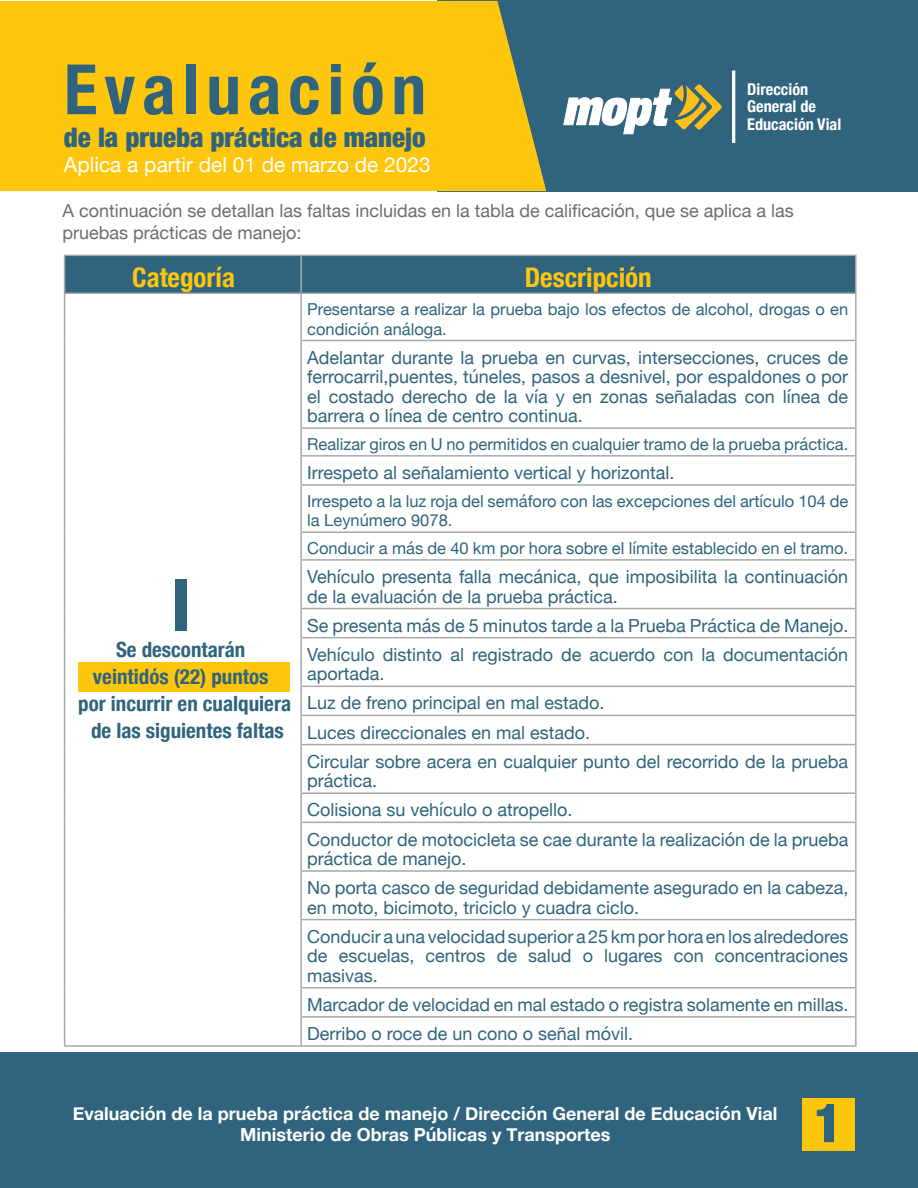
<style>
.page{position:relative;width:918px;height:1188px;background:#fff}
.page>*{position:absolute;margin:0;border:0;box-sizing:border-box;transform-origin:0 0}
.t1{font:700 72px "Helvetica Neue";color:#30647e}
.t2{font:700 condensed 69.6px "Helvetica Neue";letter-spacing:.1em;color:#30647e}
.t3{font:900 condensed 54px "Helvetica Neue";color:#30647e}
.t4{font:900 condensed 27px "Helvetica Neue";color:#30647e}
.t5{font:700 condensed 27px "Helvetica Neue";color:#fec60d}
.t6{font:700 condensed 21px/27px "Helvetica Neue";color:#30647e;text-align:center}
.t7{font:20.85px "Helvetica Neue";color:#fff}
.t8{font:18px/29.1px "Helvetica Neue";color:#30647e}
.t9{font:18px/21.6px "Helvetica Neue";color:#6c6d70}
.t10{font:700 18px/21.6px "Helvetica Neue";color:#fff;text-align:center}
.t11{font:16.5px/19.5px "Helvetica Neue";color:#30647e}
.t12{font:700 condensed 16.2px/17.7px "Helvetica Neue";color:#fff}
</style>
<div class="page">
<div style="left:78px;top:662px;width:212px;height:29px;background:#fec60d"></div>
<div style="left:64px;top:255px;width:792px;height:39px;background:#30647e"></div>
<hr style="left:64px;top:255px;width:237px;height:1px;background:#a8a9ad">
<hr style="left:64px;top:256px;width:1px;height:37px;background:#a8a9ad">
<hr style="left:301px;top:255px;width:556px;height:1px;background:#a8a9ad">
<hr style="left:300px;top:256px;width:2px;height:37px;background:#a8a9ad">
<hr style="left:855px;top:256px;width:2px;height:37px;background:#a8a9ad">
<hr style="left:64px;top:293px;width:237px;height:1px;background:#a8a9ad">
<hr style="left:64px;top:294px;width:1px;height:46px;background:#a8a9ad">
<hr style="left:64px;top:340px;width:1px;height:88px;background:#a8a9ad">
<svg style="left:64px;top:428px;width:1px;height:57px"></svg>
<hr style="left:64px;top:485px;width:1px;height:47px;background:#a8a9ad">
<svg style="left:64px;top:532px;width:1px;height:28px"></svg>
<hr style="left:64px;top:560px;width:1px;height:49px;background:#a8a9ad">
<svg style="left:64px;top:609px;width:1px;height:29px"></svg>
<hr style="left:64px;top:638px;width:1px;height:48px;background:#a8a9ad">
<svg style="left:64px;top:686px;width:1px;height:29px"></svg>
<hr style="left:64px;top:715px;width:1px;height:30px;background:#a8a9ad">
<hr style="left:64px;top:745px;width:1px;height:48px;background:#a8a9ad">
<svg style="left:64px;top:793px;width:1px;height:29px"></svg>
<hr style="left:64px;top:822px;width:1px;height:49px;background:#a8a9ad">
<hr style="left:64px;top:871px;width:1px;height:49px;background:#a8a9ad">
<hr style="left:64px;top:920px;width:1px;height:68px;background:#a8a9ad">
<svg style="left:64px;top:988px;width:1px;height:58px"></svg>
<hr style="left:301px;top:293px;width:556px;height:1px;background:#a8a9ad">
<hr style="left:300px;top:294px;width:2px;height:46px;background:#a8a9ad">
<hr style="left:855px;top:294px;width:2px;height:46px;background:#a8a9ad">
<hr style="left:300px;top:340px;width:557px;height:1px;background:#a8a9ad">
<hr style="left:300px;top:341px;width:2px;height:86px;background:#a8a9ad">
<hr style="left:855px;top:341px;width:2px;height:86px;background:#a8a9ad">
<hr style="left:300px;top:427px;width:557px;height:2px;background:#a8a9ad">
<hr style="left:300px;top:429px;width:2px;height:26px;background:#a8a9ad">
<hr style="left:855px;top:429px;width:2px;height:26px;background:#a8a9ad">
<hr style="left:300px;top:455px;width:557px;height:2px;background:#a8a9ad">
<hr style="left:300px;top:457px;width:2px;height:27px;background:#a8a9ad">
<hr style="left:855px;top:457px;width:2px;height:27px;background:#a8a9ad">
<hr style="left:300px;top:484px;width:557px;height:2px;background:#a8a9ad">
<hr style="left:300px;top:486px;width:2px;height:45px;background:#a8a9ad">
<hr style="left:855px;top:486px;width:2px;height:45px;background:#a8a9ad">
<hr style="left:300px;top:531px;width:557px;height:2px;background:#a8a9ad">
<hr style="left:300px;top:533px;width:2px;height:26px;background:#a8a9ad">
<hr style="left:855px;top:533px;width:2px;height:26px;background:#a8a9ad">
<hr style="left:300px;top:559px;width:557px;height:2px;background:#a8a9ad">
<hr style="left:300px;top:561px;width:2px;height:47px;background:#a8a9ad">
<hr style="left:855px;top:561px;width:2px;height:47px;background:#a8a9ad">
<hr style="left:300px;top:608px;width:557px;height:1px;background:#a8a9ad">
<hr style="left:300px;top:609px;width:2px;height:28px;background:#a8a9ad">
<hr style="left:855px;top:609px;width:2px;height:28px;background:#a8a9ad">
<hr style="left:300px;top:637px;width:557px;height:1px;background:#a8a9ad">
<hr style="left:300px;top:638px;width:2px;height:48px;background:#a8a9ad">
<hr style="left:855px;top:638px;width:2px;height:48px;background:#a8a9ad">
<hr style="left:300px;top:686px;width:557px;height:1px;background:#a8a9ad">
<hr style="left:300px;top:687px;width:2px;height:28px;background:#a8a9ad">
<hr style="left:855px;top:687px;width:2px;height:28px;background:#a8a9ad">
<hr style="left:300px;top:715px;width:557px;height:1px;background:#a8a9ad">
<hr style="left:300px;top:716px;width:2px;height:28px;background:#a8a9ad">
<hr style="left:855px;top:716px;width:2px;height:28px;background:#a8a9ad">
<hr style="left:300px;top:744px;width:557px;height:1px;background:#a8a9ad">
<hr style="left:300px;top:745px;width:2px;height:47px;background:#a8a9ad">
<hr style="left:855px;top:745px;width:2px;height:47px;background:#a8a9ad">
<hr style="left:300px;top:792px;width:557px;height:2px;background:#a8a9ad">
<hr style="left:300px;top:794px;width:2px;height:28px;background:#a8a9ad">
<hr style="left:855px;top:794px;width:2px;height:28px;background:#a8a9ad">
<hr style="left:300px;top:822px;width:557px;height:1px;background:#a8a9ad">
<hr style="left:300px;top:823px;width:2px;height:47px;background:#a8a9ad">
<hr style="left:855px;top:823px;width:2px;height:47px;background:#a8a9ad">
<hr style="left:300px;top:870px;width:557px;height:2px;background:#a8a9ad">
<hr style="left:300px;top:872px;width:2px;height:47px;background:#a8a9ad">
<hr style="left:855px;top:872px;width:2px;height:47px;background:#a8a9ad">
<hr style="left:300px;top:919px;width:557px;height:1px;background:#a8a9ad">
<hr style="left:300px;top:920px;width:2px;height:67px;background:#a8a9ad">
<hr style="left:855px;top:920px;width:2px;height:67px;background:#a8a9ad">
<hr style="left:300px;top:987px;width:557px;height:2px;background:#a8a9ad">
<hr style="left:300px;top:989px;width:2px;height:27px;background:#a8a9ad">
<hr style="left:855px;top:989px;width:2px;height:27px;background:#a8a9ad">
<hr style="left:300px;top:1016px;width:557px;height:2px;background:#a8a9ad">
<hr style="left:300px;top:1018px;width:2px;height:27px;background:#a8a9ad">
<hr style="left:855px;top:1018px;width:2px;height:27px;background:#a8a9ad">
<hr style="left:65px;top:1045px;width:792px;height:2px;background:#a8a9ad">
<div style="left:437px;top:0;width:481px;height:191px;background:#30647e"></div>
<div style="left:0;top:1px;width:546px;height:190px;background:#fec60d"></div>
<svg style="left:563px;top:84px;width:159px;height:51px"></svg>
<div style="left:732px;top:71px;width:3px;height:72px;background:#fff;border:1px solid #fff"></div>
<div style="left:0;top:1052px;width:918px;height:136px;background:#30647e"></div>
<div style="left:802px;top:1098px;width:53px;height:53px;background:#fec60d"></div>
<h2 class="t2" style="left:64px;top:32px;width:364px">Evaluación</h2>
<h3 class="t4" style="left:64px;top:115px;width:363px">de la prueba práctica de manejo</h3>
<p class="t7" style="left:64px;top:149px;width:368px">Aplica a partir del 01 de marzo de 2023</p>
<p class="t12" style="left:747px;top:79px;width:96px">Dirección<br>General de<br>Educación Vial</p>
<p class="t9" style="left:62px;top:201px;width:733px">A continuación se detallan las faltas incluidas en la tabla de calificación, que se aplica a las pruebas prácticas de manejo:</p>
<h3 class="t5" style="left:132px;top:255px;width:104px">Categoría</h3>
<h3 class="t5" style="left:525px;top:255px;width:128px">Descripción</h3>
<h1 class="t1" style="left:170px;top:548px;width:23px">I</h1>
<p class="t6" style="left:78px;top:635px;width:214px">Se descontarán<br>veintidós (22) puntos<br>por incurrir en cualquiera de las siguientes faltas</p>
<p class="t11" style="left:307px;top:300px;width:543px">Presentarse a realizar la prueba bajo los efectos de alcohol, drogas o en condición análoga.</p>
<p class="t8" style="left:307px;top:349px;width:543px;line-height:19.5px;text-align:justify">Adelantar durante la prueba en curvas, intersecciones, cruces de ferrocarril,puentes, túneles, pasos a desnivel, por espaldones o por el costado derecho de la vía y en zonas señaladas con línea de barrera o línea de centro continua.</p>
<p class="t11" style="left:307px;top:435px;width:543px">Realizar giros en U no permitidos en cualquier tramo de la prueba práctica.</p>
<p class="t8" style="left:307px;top:459px;width:369px">Irrespeto al señalamiento vertical y horizontal.</p>
<p class="t11" style="left:307px;top:492px;width:543px">Irrespeto a la luz roja del semáforo con las excepciones del artículo 104 de la Leynúmero 9078.</p>
<p class="t11" style="left:307px;top:539px;width:543px">Conducir a más de 40 km por hora sobre el límite establecido en el tramo.</p>
<p class="t8" style="left:307px;top:568px;width:543px;line-height:19.5px">Vehículo presenta falla mecánica, que imposibilita la continuación de la evaluación de la prueba práctica.</p>
<p class="t8" style="left:307px;top:612px;width:543px">Se presenta más de 5 minutos tarde a la Prueba Práctica de Manejo.<br>Vehículo distinto al registrado de acuerdo con la documentación</p>
<p class="t8" style="left:307px;top:660px;width:542px">aportada.<br>Luz de freno principal en mal estado.<br>Luces direccionales en mal estado.<br>Circular sobre acera en cualquier punto del recorrido de la prueba</p>
<p class="t8" style="left:307px;top:767px;width:543px">práctica.<br>Colisiona su vehículo o atropello.<br>Conductor de motocicleta se cae durante la realización de la prueba</p>
<p class="t8" style="left:307px;top:845px;width:543px">práctica de manejo.<br>No porta casco de seguridad debidamente asegurado en la cabeza,</p>
<p class="t8" style="left:307px;top:894px;width:543px">en moto, bicimoto, triciclo y cuadra ciclo.<br>Conducir a una velocidadsuperior a25 kmporhora enlos alrededores</p>
<p class="t8" style="left:307px;top:947px;width:543px;line-height:19.5px">de escuelas, centros de salud o lugares con concentraciones masivas.</p>
<p class="t8" style="left:307px;top:991px;width:543px">Marcador de velocidad en mal estado o registra solamente en millas.<br>Derribo o roce de un cono o señal móvil.</p>
<p class="t10" style="left:73px;top:1103px;width:706px">Evaluación de la prueba práctica de manejo / Dirección General de Educación Vial<br>Ministerio de Obras Públicas y Transportes</p>
<h3 class="t3" style="left:814px;top:1079px;width:30px">1</h3>
</div>
